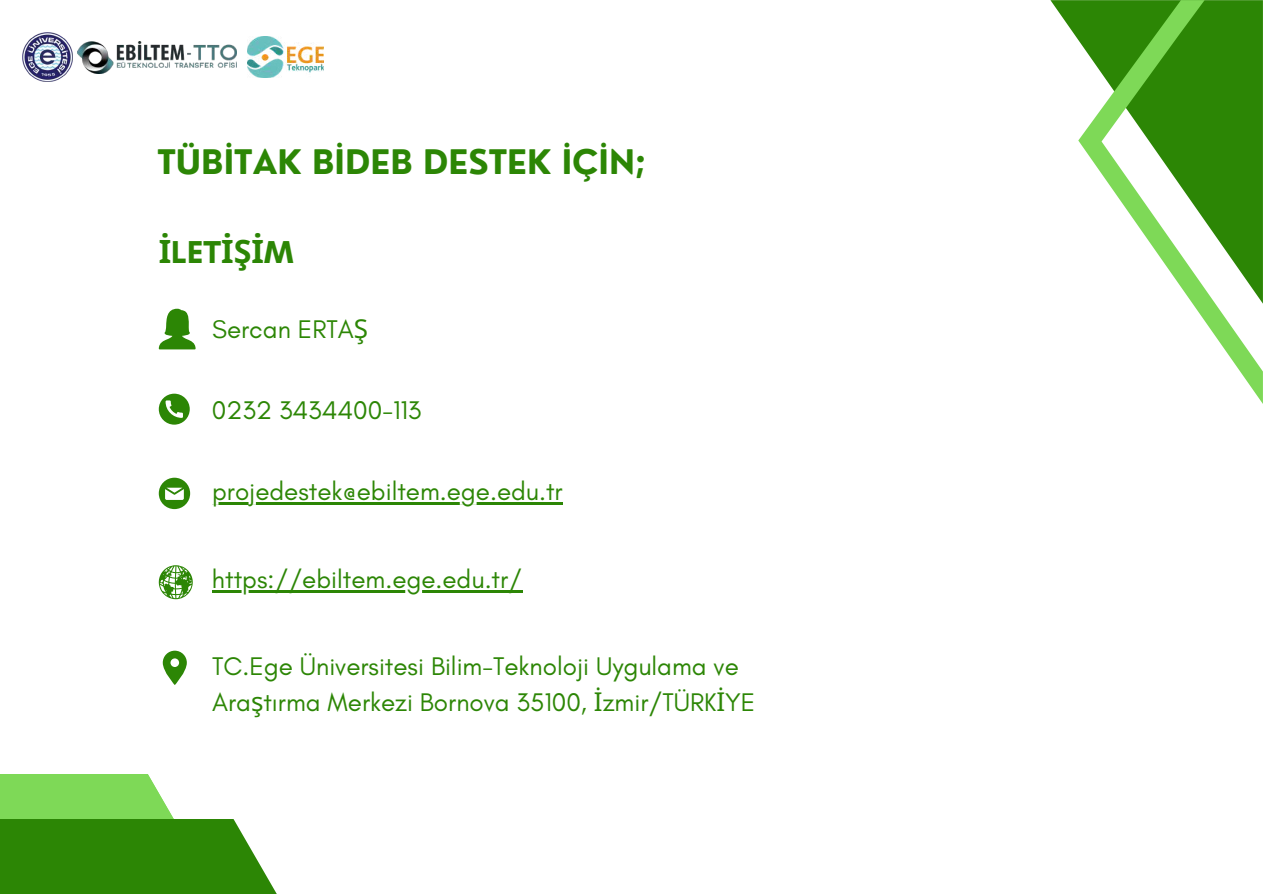
<style>
.page{position:relative;width:1263px;height:894px;background:#fff}
.page>*{position:absolute;margin:0;border:0;box-sizing:border-box;transform-origin:0 0}
.t1{font:700 33px "Nourd";color:#2c8605}
.t2{font:700 32.25px "Noto Sans";color:#2c8605}
.t3{font:25.95px/35.4px "Glacial Indifference";color:#2c8605}
.s1{font-family:"Glacial Indifference"}
.s2{font-family:"Noto Sans"}
</style>
<div class="page">
<svg style="left:159px;top:393px;width:31px;height:31px"></svg>
<svg style="left:159px;top:477px;width:31px;height:32px"></svg>
<svg style="left:163px;top:650px;width:23px;height:35px"></svg>
<svg style="left:159px;top:308px;width:37px;height:41px"></svg>
<svg style="left:159px;top:565px;width:34px;height:34px"></svg>
<hr style="left:212px;top:590px;width:310px;height:2px;background:#2c8605">
<hr style="left:212px;top:501px;width:351px;height:3px;background:#2c8605">
<svg style="left:1050px;top:0;width:28px;height:40px"></svg>
<svg style="left:1078px;top:0;width:185px;height:404px"></svg>
<svg style="left:0;top:774px;width:173px;height:44px"></svg>
<svg style="left:0;top:818px;width:276px;height:75px;fill:#2c8605"></svg>
<img style="left:23px;top:32px;width:49px;height:50px">
<img style="left:78px;top:41px;width:159px;height:33px">
<img style="left:247px;top:37px;width:76px;height:40px">
<p class="t1" style="left:157px;top:141px;width:490px">TÜBİTAK BİDEB DESTEK İÇİN;</p>
<p class="t2" style="left:159px;top:229px;width:136px">İ<span class="s1">LET</span>İŞİ<span class="s1">M</span></p>
<p class="t3" style="left:212px;top:311px;width:158px">Sercan ERTA<span class="s2">Ş</span></p>
<p class="t3" style="left:212px;top:392px;width:211px">0232 3434400-113</p>
<p class="t3" style="left:212px;top:473px;width:352px">projedestek@ebiltem.ege.edu.tr</p>
<p class="t3" style="left:212px;top:561px;width:312px">https://ebiltem.ege.edu.tr/</p>
<p class="t3" style="left:212px;top:648px;width:545px">TC.Ege Üniversitesi Bilim-Teknoloji Uygulama ve<br>Ara<span class="s2">ş</span>tırma Merkezi Bornova 35100, <span class="s2">İ</span>zmir/TÜRK<span class="s2">İ</span>YE</p>
</div>
